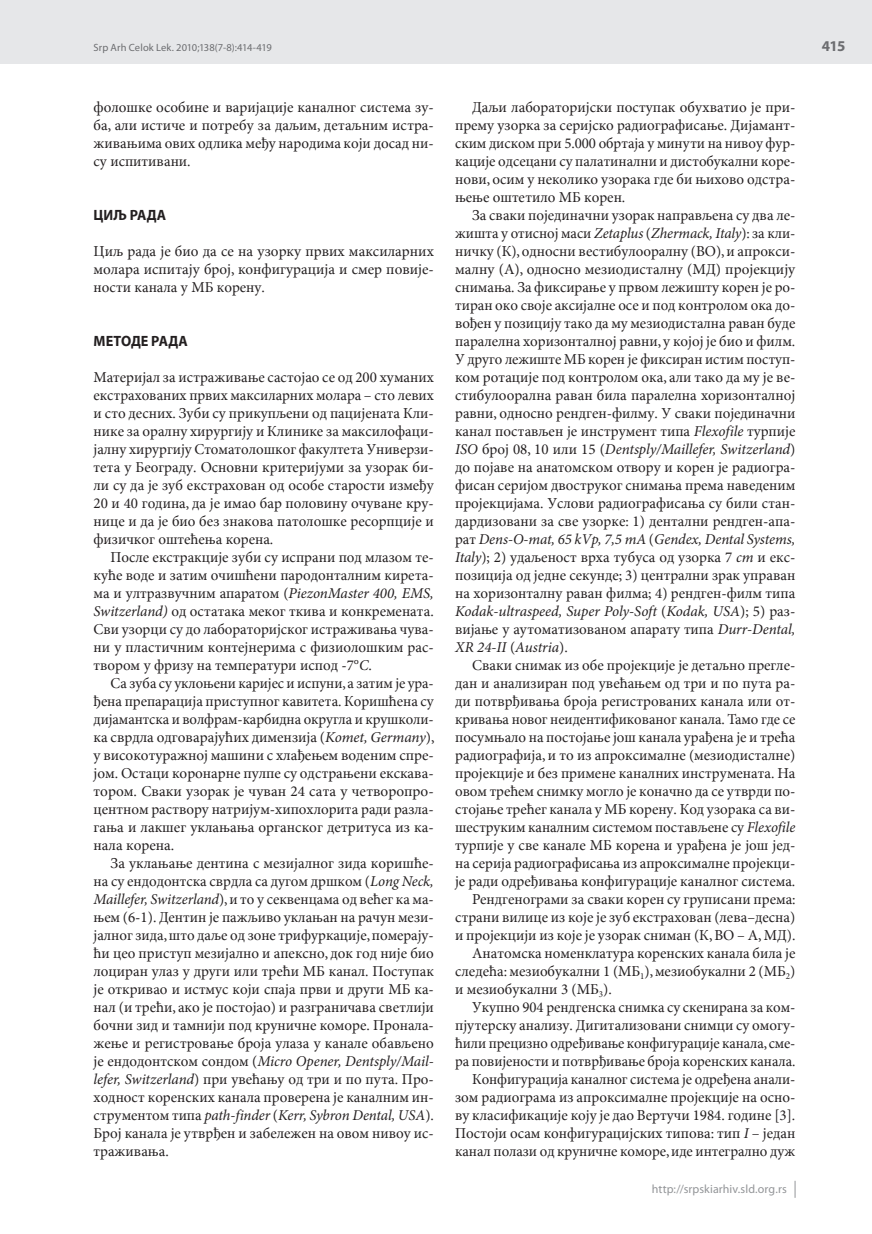
<style>
.page{position:relative;width:872px;height:1234px;background:#fff}
.page>*{position:absolute;margin:0;border:0;box-sizing:border-box;transform-origin:0 0}
.t1{font:15px/18px "Minion Pro Cyrilic";color:#231f20;text-align:justify}
.t2{font:italic 15px "Minion Pro";letter-spacing:-.005em;color:#231f20}
.t3{font:700 15px "Myriad Pro Cyrilic";letter-spacing:.005em;color:#231f20;scale:.95 1}
.t4{font:700 15px "Myriad Pro";color:#6c6d70}
.t5{font:12px "Myriad Pro";letter-spacing:.005em;color:#939598}
.t6{font:10.5px "Myriad Pro";letter-spacing:.005em;color:#6c6d70}
.s1{font-family:"Minion Pro";font-style:italic}
.s2{font-style:italic}
.s3{font-family:"Minion Pro Cyrilic";font-style:normal}
</style>
<div class="page">
<div style="left:0;top:0;width:872px;height:64px;background:#e6e7e9"></div>
<svg style="left:794px;top:1181px;width:1px;height:16px"></svg>
<p class="t6" style="left:94px;top:41px;width:180px">Srp Arh Celok Lek. 2010;138(7-8):414-419</p>
<p class="t1" style="left:94px;top:98px;width:342px">fo-lo-ške oso-bi-ne i va-ri-ja-ci-je ka-nal-nog si-ste-ma zu&shy;ba, ali is-ti-če i po-tre-bu za da-qim, de-taq-nim is-tra&shy;ži-va-wi-ma ovih od-li-ka me-đu na-ro-di-ma ko-ji do-sad ni&shy;su is-pi-ti-va-ni.</p>
<p class="t3" style="left:94px;top:206px;width:78px">CIQ RADA</p>
<p class="t1" style="left:94px;top:242px;width:342px">Ciq ra-da je bio da se na uzor-ku pr-vih mak-si-lar-nih mo-la-ra is-pi-ta-ju broj, kon-fi-gu-ra-ci-ja i smer po-vi-je&shy;no-sti ka-na-la u MB ko-re-nu.</p>
<p class="t3" style="left:94px;top:332px;width:101px">METODE RADA</p>
<p class="t1" style="left:93px;top:368px;width:342px">Ma-te-ri-jal za is-tra-ži-va-we sa-sto-jao se od 200 hu-ma-nih eks-tra-ho-va-nih pr-vih mak-si-lar-nih mo-la-ra – sto le-vih i sto de-snih. Zu-bi su pri-ku-pqe-ni od pa-ci-je-na-ta Kli&shy;ni-ke za oral-nu hi-rur-gi-ju i Kli-ni-ke za mak-si-lo-fa-ci&shy;jal-nu hi-rur-gi-ju Sto-ma-to-lo-škog fa-kul-te-ta Uni-ver-zi&shy;te-ta u Be-o-gra-du. Osnov-ni kri-te-ri-ju-mi za uzo-rak bi&shy;li su da je zub eks-tra-ho-van od oso-be sta-ro-sti iz-me-đu 20 i 40 go-di-na, da je imao bar po-lo-vi-nu oču-va-ne kru&shy;ni-ce i da je bio bez zna-ko-va pa-to-lo-ške re-sorp-ci-je i fi-zič-kog ošte-će-wa ko-re-na.</p>
<p class="t1" style="left:93px;top:548px;width:342px;text-indent:17px">Po-sle eks-trak-ci-je zu-bi su is-pra-ni pod mla-zom te&shy;ku-će vo-de i za-tim oči-šće-ni pa-ro-don-tal-nim ki-re-ta&shy;ma i ul-tra-zvuč-nim apa-ra-tom (<span class="s1">PiezonMaster 400, EMS, Switzerland</span><span class="s2">)</span> od osta-ta-ka me-kog tki-va i kon-kre-me-na-ta.<br>Svi uzor-ci su do la-bo-ra-to-rij-skog is-tra-ži-va-wa ču-va&shy;ni u pla-stič-nim kon-tej-ne-ri-ma s fi-zi-o-lo-škim ras&shy;tvo-rom u fri-zu na tem-pe-ra-tu-ri is-pod - 7°<span class="s1">C</span>.</p>
<p class="t1" style="left:94px;top:674px;width:342px;text-indent:17px">Sa zu-ba su uklo-we-ni ka-ri-jes i is-pu-ni, a za-tim je ura&shy;đe-na pre-pa-ra-ci-ja pri-stup-nog ka-vi-te-ta. Ko-ri-šće-na su di-ja-mant-ska i vol-fram-kar-bid-na okru-gla i kru-ško-li&shy;ka svr-dla od-go-va-ra-ju-ćih di-men-zi-ja (<span class="s1">Komet, Germany</span>), u vi-so-ko-tu-ra-žnoj ma-ši-ni s hla-đe-wem vo-de-nim spre&shy;jom. Osta-ci ko-ro-nar-ne pul-pe su od-stra-we-ni eks-ka-va&shy;to-rom. Sva-ki uzo-rak je ču-van 24 sa-ta u če-tvo-ro-pro&shy;cent-nom ras-tvo-ru na-tri-jum-hi-po-hlo-ri-ta ra-di raz-la&shy;ga-wa i lak-šeg ukla-wa-wa or-gan-skog de-tri-tu-sa iz ka&shy;na-la ko-re-na.</p>
<p class="t1" style="left:94px;top:854px;width:342px;text-indent:17px">Za ukla-wa-we den-ti-na s me-zi-jal-nog zi-da ko-ri-šće&shy;na su en-do-dont-ska svr-dla sa du-gom dr-škom (<span class="s1">Long Neck, Maillefer, Switzerland</span>),i to u se-kven-ca-ma od ve-ćeg ka ma&shy;wem (6-1). Den-tin je pa-žqi-vo ukla-wan na ra-čun me-zi&shy;jal-nog zi-da,što da-qe od zo-ne tri-fur-ka-ci-je,po-me-ra-ju&shy;ći ceo pri-stup me-zi-jal-no i apek-sno, dok god ni-je bio lo-ci-ran ulaz u dru-gi ili tre-ći MB ka-nal. Po-stu-pak je ot-kri-vao i ist-mus ko-ji spa-ja pr-vi i dru-gi MB ka&shy;nal (i tre-ći, ako je po-sto-jao) i raz-gra-ni-ča-va sve-tli-ji boč-ni zid i tam-ni-ji pod kru-nič-ne ko-mo-re. Pro-na-la&shy;že-we i re-gi-stro-va-we bro-ja ula-za u ka-na-le oba-vqe-no</p>
<p class="t2" style="left:94px;top:1051px;width:340px"><span class="s3">je en-do-dont-skom son-dom (</span>Micro Opener, Dentsply/Mail-</p>
<p class="t1" style="left:94px;top:1070px;width:342px"><span class="s1">lefer, Switzerland</span>) pri uve-ća-wu od tri i po pu-ta. Pro&shy;hod-nost ko-ren-skih ka-na-la pro-ve-re-na je ka-nal-nim in-</p>
<p class="t2" style="left:94px;top:1105px;width:342px"><span class="s3">stru-men-tom ti-pa</span> path-finder <span class="s3">(</span>Kerr, Sybron Dental, USA<span class="s3">).</span></p>
<p class="t1" style="left:94px;top:1124px;width:342px">Broj ka-na-la je utvr-đen i za-be-le-žen na ovom ni-vou is&shy;tra-ži-va-wa.</p>
<p class="t1" style="left:455px;top:98px;width:342px;text-indent:17px">Da-qi la-bo-ra-to-rij-ski po-stu-pak ob-u-hva-tio je pri&shy;pre-mu uzor-ka za se-rij-sko ra-di-o-gra-fi-sa-we. Di-ja-mant&shy;skim di-skom pri 5.000 obr-ta-ja u mi-nu-ti na ni-vou fur&shy;ka-ci-je od-se-ca-ni su pa-la-ti-nal-ni i dis-to-bu-kal-ni ko-re&shy;no-vi, osim u ne-ko-li-ko uzo-ra-ka gde bi wi-ho-vo od-stra&shy;we-we ošte-ti-lo MB ko-ren.</p>
<p class="t1" style="left:455px;top:206px;width:342px;text-indent:17px">Za sva-ki po-je-di-nač-ni uzo-rak na-pra-vqe-na su dva le&shy;ži-šta u oti-snoj ma-si <span class="s1">Zetaplus</span> (<span class="s1">Zhermack, Italy</span>): za kli&shy;nič-ku (K),od-no-sni ve-sti-bu-lo-o-ral-nu (VO),i aprok-si&shy;mal-nu (A), od-no-sno me-zi-o-di-stal-nu (MD) pro-jek-ci-ju sni-ma-wa. Za fik-si-ra-we u pr-vom le-ži-štu ko-ren je ro&shy;ti-ran oko svo-je ak-si-jal-ne ose i pod kon-tro-lom oka do&shy;vo-đen u po-zi-ci-ju ta-ko da mu me-zi-o-di-stal-na ra-van bu-de pa-ra-lel-na ho-ri-zon-tal-noj rav-ni, u ko-joj je bio i film.<br>U dru-go le-ži-šte MB ko-ren je fik-si-ran istim po-stup&shy;kom ro-ta-ci-je pod kon-tro-lom oka, ali ta-ko da mu je ve&shy;sti-bu-lo-o-ral-na ra-van bi-la pa-ra-lel-na ho-ri-zon-tal-noj rav-ni, od-no-sno rend-gen-fil-mu. U sva-ki po-je-di-nač-ni ka-nal po-sta-vqen je in-stru-ment ti-pa <span class="s1">Flexofile</span> tur-pi-je</p>
<p class="t2" style="left:455px;top:439px;width:342px">ISO <span class="s3">broj 08, 10 ili 15 (</span>Dentsply/Maillefer, Switzerland<span class="s3">)</span></p>
<p class="t1" style="left:455px;top:458px;width:342px">do po-ja-ve na ana-tom-skom otvo-ru i ko-ren je ra-di-o-gra&shy;fi-san se-ri-jom dvo-stru-kog sni-ma-wa pre-ma na-ve-de-nim pro-jek-ci-ja-ma. Uslo-vi ra-di-o-gra-fi-sa-wa su bi-li stan&shy;dar-di-zo-va-ni za sve uzor-ke: 1) den-tal-ni rend-gen-apa-</p>
<p class="t2" style="left:455px;top:529px;width:342px"><span class="s3">rat</span> Dens-O-mat, 65 kVp, 7,5 mA <span class="s3">(</span>Gendex, Dental Systems,</p>
<p class="t1" style="left:455px;top:548px;width:342px"><span class="s1">Italy</span>); 2) uda-qe-nost vr-ha tu-bu-sa od uzor-ka 7 <span class="s1">cm</span> i eks&shy;po-zi-ci-ja od jed-ne se-kun-de; 3) cen-tral-ni zrak upra-van na ho-ri-zon-tal-nu ra-van fil-ma; 4) rend-gen-film ti-pa</p>
<p class="t2" style="left:455px;top:601px;width:342px">Kodak-ultraspeed, Super Poly-Soft <span class="s3">(</span>Kodak, USA<span class="s3">); 5) raz-</span></p>
<p class="t1" style="left:455px;top:620px;width:342px">vi-ja-we u auto-ma-ti-zo-va-nom apa-ra-tu ti-pa <span class="s1">Durr-Dental,</span></p>
<p class="t2" style="left:455px;top:637px;width:114px">XR 24-II <span class="s3">(</span>Austria<span class="s3">).</span></p>
<p class="t1" style="left:472px;top:656px;width:325px">Sva-ki sni-mak iz obe pro-jek-ci-je je de-taq-no pre-gle-</p>
<p class="t1" style="left:455px;top:674px;width:342px">dan i ana-li-zi-ran pod uve-ća-wem od tri i po pu-ta ra-</p>
<p class="t1" style="left:455px;top:692px;width:342px">di po-tvr-đi-va-wa bro-ja re-gi-stro-va-nih ka-na-la ili ot-</p>
<p class="t1" style="left:455px;top:710px;width:342px">kri-va-wa no-vog ne-i-den-ti-fi-ko-va-nog ka-na-la. Ta-mo gde se</p>
<p class="t1" style="left:455px;top:728px;width:342px">po-sum-wa-lo na po-sto-ja-we još ka-na-la ura-đe-na je i tre-ća</p>
<p class="t1" style="left:455px;top:746px;width:342px">ra-di-o-gra-fi-ja, i to iz aprok-si-mal-ne (me-zi-o-di-stal-ne)</p>
<p class="t1" style="left:455px;top:764px;width:342px">pro-jek-ci-je i bez pri-me-ne ka-nal-nih in-stru-me-na-ta. Na</p>
<p class="t1" style="left:455px;top:782px;width:342px">ovom tre-ćem snim-ku mo-glo je ko-nač-no da se utvr-di po-</p>
<p class="t1" style="left:455px;top:800px;width:342px">sto-ja-we tre-ćeg ka-na-la u MB ko-re-nu. Kod uzo-ra-ka sa vi-</p>
<p class="t1" style="left:455px;top:818px;width:342px">še-stru-kim ka-nal-nim si-ste-mom po-sta-vqe-ne su <span class="s1">Flexofile</span></p>
<p class="t1" style="left:455px;top:836px;width:342px">tur-pi-je u sve ka-na-le MB ko-re-na i ura-đe-na je još jed-</p>
<p class="t1" style="left:455px;top:854px;width:342px">na se-ri-ja ra-di-o-gra-fi-sa-wa iz aprok-si-mal-ne pro-jek-ci-</p>
<p class="t1" style="left:455px;top:872px;width:342px">je ra-di od-re-đi-va-wa kon-fi-gu-ra-ci-je ka-nal-nog si-ste-ma.</p>
<p class="t1" style="left:472px;top:890px;width:325px">Rend-ge-no-gra-mi za sva-ki ko-ren su gru-pi-sa-ni pre-ma:</p>
<p class="t1" style="left:455px;top:908px;width:342px">stra-ni vi-li-ce iz ko-je je zub eks-tra-ho-van (le-va–de-sna)</p>
<p class="t1" style="left:455px;top:926px;width:342px">i pro-jek-ci-ji iz ko-je je uzo-rak sni-man (K,VO – A,MD).</p>
<p class="t1" style="left:472px;top:944px;width:325px">Ana-tom-ska no-men-kla-tu-ra ko-ren-skih ka-na-la bi-la je</p>
<p class="t1" style="left:455px;top:962px;width:342px">sle-de-ća: me-zi-o-bu-kal-ni 1 (MB<sub>1</sub>),me-zi-o-bu-kal-ni 2 (MB<sub>2</sub>)</p>
<p class="t1" style="left:455px;top:980px;width:158px">i me-zi-o-bu-kal-ni 3 (MB<sub>3</sub>).</p>
<p class="t1" style="left:472px;top:998px;width:325px">Ukup-no 904 rend-gen-ska snim-ka su ske-ni-ra-na za kom-</p>
<p class="t1" style="left:455px;top:1016px;width:342px">pju-ter-sku ana-li-zu. Di-gi-ta-li-zo-va-ni snim-ci su omo-gu-</p>
<p class="t1" style="left:455px;top:1034px;width:342px">ći-li pre-ci-zno od-re-đi-va-we kon-fi-gu-ra-ci-je ka-na-la, sme-</p>
<p class="t1" style="left:455px;top:1052px;width:342px">ra po-vi-je-no-sti i po-tvr-đi-va-we bro-ja ko-ren-skih ka-na-la.</p>
<p class="t1" style="left:472px;top:1070px;width:325px">Kon-fi-gu-ra-ci-ja ka-nal-nog si-ste-ma je od-re-đe-na ana-li-</p>
<p class="t1" style="left:455px;top:1088px;width:342px">zom ra-di-o-gra-ma iz aprok-si-mal-ne pro-jek-ci-je na osno-</p>
<p class="t1" style="left:455px;top:1106px;width:342px">vu kla-si-fi-ka-ci-je ko-ju je dao Ver-tu-či 1984. go-di-ne [3].</p>
<p class="t1" style="left:455px;top:1124px;width:342px">Po-sto-ji osam kon-fi-gu-ra-cij-skih ti-po-va: tip <span class="s1">I</span> – je-dan</p>
<p class="t1" style="left:455px;top:1142px;width:342px">ka-nal po-la-zi od kru-nič-ne ko-mo-re,ide in-te-gral-no duž</p>
<p class="t5" style="left:651px;top:1181px;width:137px">http://srpskiarhiv.sld.org.rs</p>
<p class="t4" style="left:822px;top:36px;width:25px">415</p>
</div>
